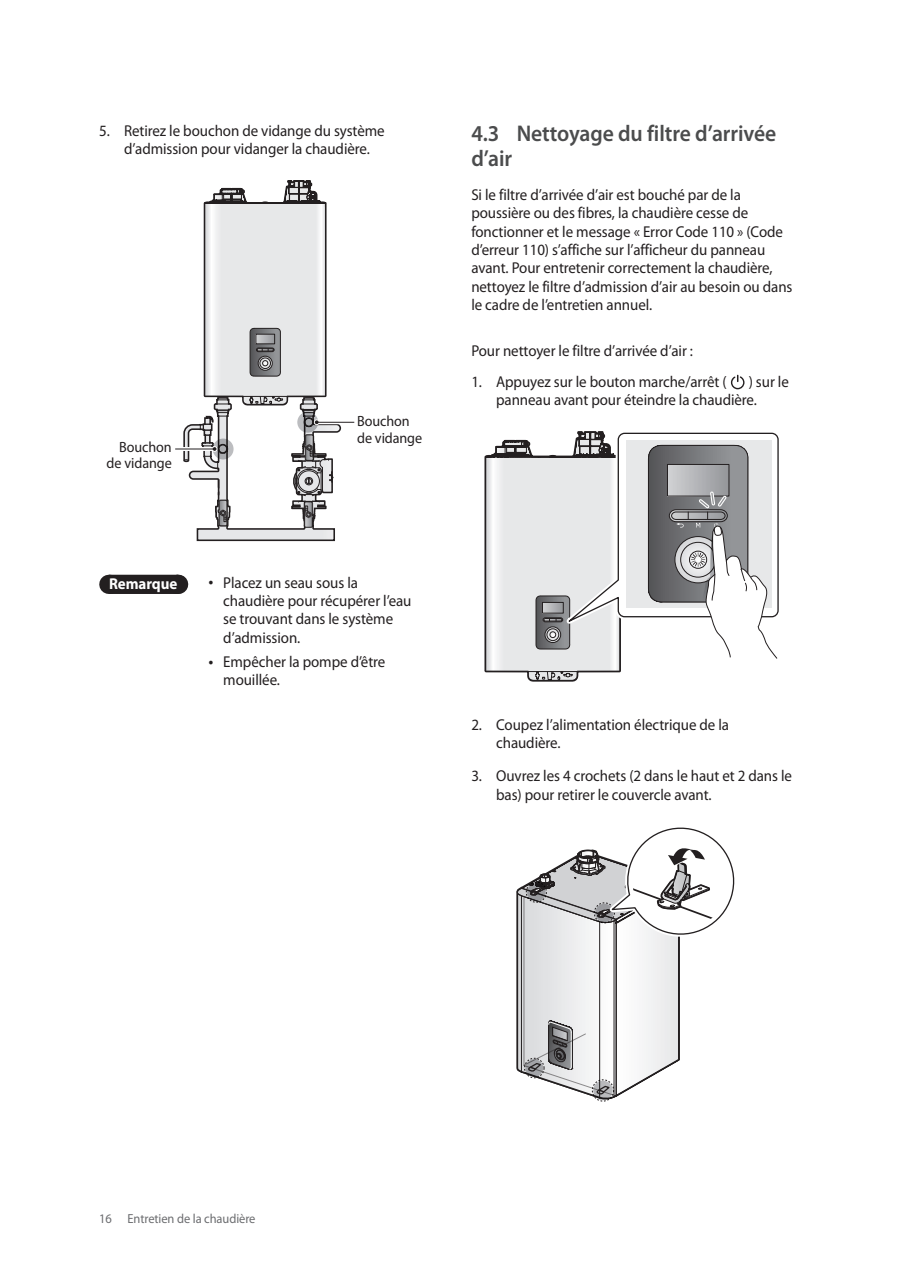
<style>
.page{position:relative;width:903px;height:1275px;background:#fff}
.page>*{position:absolute;margin:0;border:0;box-sizing:border-box;transform-origin:0 0}
.t1{font:600 22.75px/24.5px "Myriad Pro";letter-spacing:-.005em;color:#4b4c4d;scale:.95 1}
.t2{font:15.75px/18.4px "Myriad Pro";letter-spacing:-.005em;color:#231f20;scale:.95 1}
.t3{font:700 15.75px "Myriad Pro";letter-spacing:-.005em;color:#fff;scale:.95 1}
.t4{font:14.88px/16.6px "Myriad Pro";letter-spacing:-.005em;color:#231f20;text-align:right;scale:.95 1}
.t5{font:13.12px "Myriad Pro";letter-spacing:-.005em;color:#6c6d70;scale:.95 1}
.s1{font-family:"Arial";font-weight:700;font-size:8.75px}
</style>
<div class="page">
<svg style="left:484px;top:375px;width:295px;height:727px"></svg>
<svg style="left:342px;top:421px;width:12px;height:1px"></svg>
<hr style="left:317px;top:422px;width:37px;height:1px;background:#231f20">
<hr style="left:175px;top:449px;width:40px;height:1px;background:#231f20">
<svg style="left:183px;top:180px;width:159px;height:361px"></svg>
<hr style="left:243px;top:396px;width:44px;height:1px;background:#231f20">
<div style="left:109px;top:575px;width:69px;height:19px;background:#231f20"></div>
<svg style="left:178px;top:575px;width:1px;height:19px"></svg>
<p class="t2" style="left:124px;top:121px;width:276px;text-indent:-25px">5. Retirez le bouchon de vidange du système d’admission pour vidanger la chaudière.</p>
<p class="t4" style="left:107px;top:438px;width:70px">Bouchon de vidange</p>
<p class="t4" style="left:357px;top:413px;width:70px;text-align:left">Bouchon de vidange</p>
<p class="t3" style="left:109px;top:574px;width:73px">Remarque</p>
<p class="t2" style="left:223px;top:573px;width:200px;text-indent:-15px"><span class="s1">●</span> Placez un seau sous la chaudière pour récupérer l’eau se trouvant dans le système d’admission.</p>
<p class="t2" style="left:223px;top:652px;width:172px;text-indent:-15px"><span class="s1">●</span> Empêcher la pompe d’être mouillée.</p>
<h1 class="t1" style="left:471px;top:121px;width:323px">4.3 Nettoyage du filtre d’arrivée d’air</h1>
<p class="t2" style="left:471px;top:185px;width:340px">Si le filtre d’arrivée d’air est bouché par de la poussière ou des fibres, la chaudière cesse de fonctionner et le message « Error Code 110 » (Code d’erreur 110) s’affiche sur l’afficheur du panneau avant. Pour entretenir correctement la chaudière, nettoyez le filtre d’admission d’air au besoin ou dans le cadre de l’entretien annuel.</p>
<p class="t2" style="left:471px;top:341px;width:235px">Pour nettoyer le filtre d’arrivée d’air :</p>
<p class="t2" style="left:471px;top:372px;width:270px">1. Appuyez sur le bouton marche/arrêt (</p>
<p class="t2" style="left:496px;top:372px;width:310px;text-indent:253px">) sur le panneau avant pour éteindre la chaudière.</p>
<p class="t2" style="left:496px;top:715px;width:247px;text-indent:-25px">2. Coupez l’alimentation électrique de la chaudière.</p>
<p class="t2" style="left:496px;top:767px;width:313px;text-indent:-25px">3. Ouvrez les 4 crochets (2 dans le haut et 2 dans le bas) pour retirer le couvercle avant.</p>
<p class="t5" style="left:99px;top:1210px;width:166px">16 Entretien de la chaudière</p>
</div>
